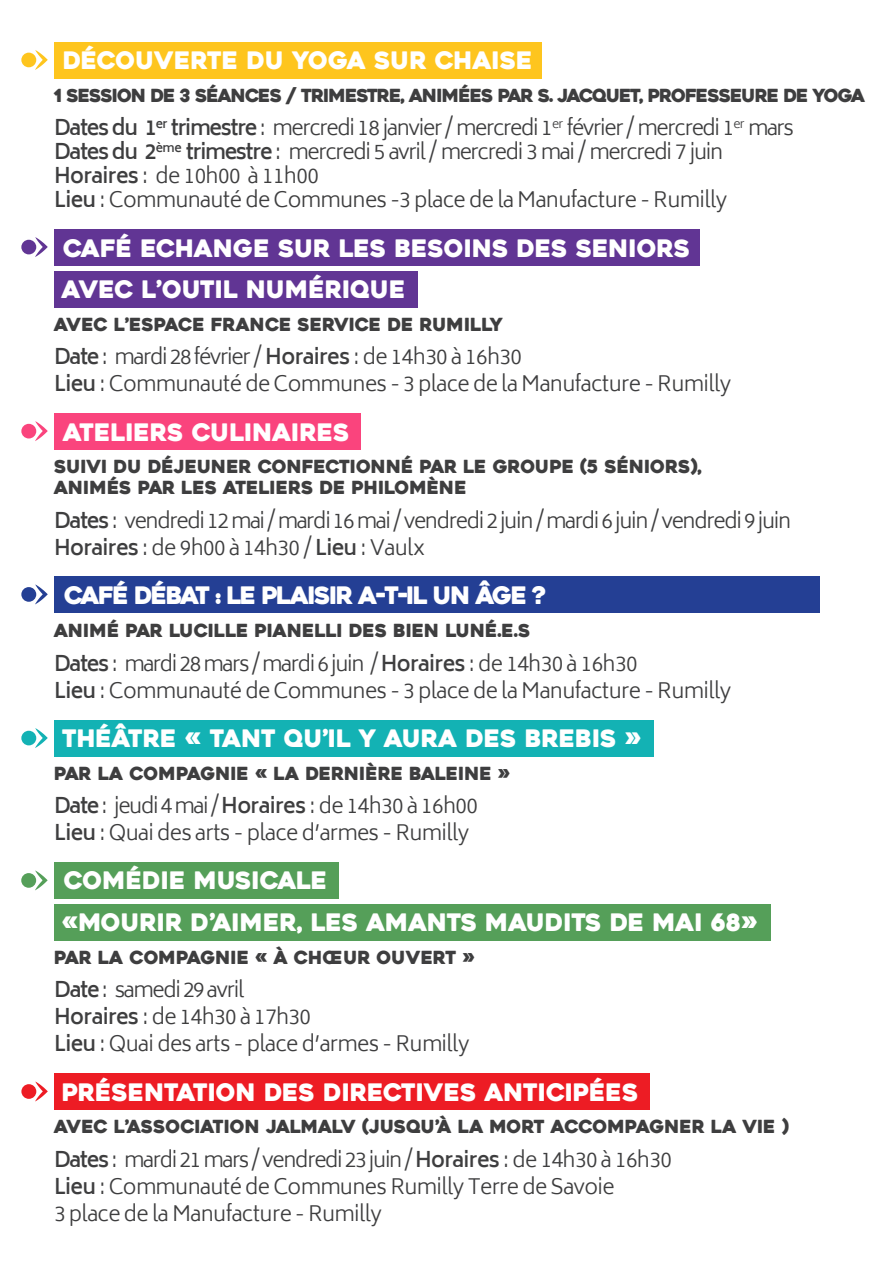
<style>
.page{position:relative;width:893px;height:1263px;background:#fff}
.page>*{position:absolute;margin:0;border:0;box-sizing:border-box;transform-origin:0 0}
.t1{font:24px "Heavitas";color:#fff}
.t2{font:24px "Heavitas";letter-spacing:-.06em;color:#fff}
.t3{font:300 21px "Biryani";letter-spacing:-.03em;color:#3e3e3f}
.t4{font:300 21px "Biryani";letter-spacing:-.06em;color:#3e3e3f}
.t5{font:18px "Heavitas";color:#3e3e3f}
.t6{font:18px "Heavitas";letter-spacing:-.05em;color:#3e3e3f}
.s1{font-weight:600}
</style>
<div class="page">
<div style="left:54px;top:42px;width:488px;height:36px;background:#fec51e"></div>
<div style="left:21px;top:53px;width:15px;height:14px;background:#fec51e;border-radius:50%"></div>
<svg style="left:35px;top:50px;width:13px;height:20px"></svg>
<div style="left:54px;top:229px;width:646px;height:36px;background:#613594"></div>
<div style="left:54px;top:271px;width:364px;height:36px;background:#613594"></div>
<div style="left:21px;top:240px;width:15px;height:14px;background:#613594;border-radius:50%"></div>
<svg style="left:35px;top:237px;width:13px;height:20px"></svg>
<div style="left:54px;top:414px;width:306px;height:36px;background:#fa447d"></div>
<div style="left:21px;top:424px;width:15px;height:14px;background:#fa447d;border-radius:50%"></div>
<svg style="left:35px;top:421px;width:13px;height:20px"></svg>
<div style="left:54px;top:577px;width:766px;height:36px;background:#243f94"></div>
<div style="left:21px;top:587px;width:15px;height:15px;background:#243f94;border-radius:50%"></div>
<svg style="left:35px;top:584px;width:13px;height:20px"></svg>
<div style="left:54px;top:1073px;width:595px;height:36px;background:#ed1c24"></div>
<div style="left:21px;top:1084px;width:15px;height:15px;background:#ed1c24;border-radius:50%"></div>
<svg style="left:35px;top:1081px;width:13px;height:20px"></svg>
<div style="left:54px;top:862px;width:285px;height:36px;background:#559f59"></div>
<div style="left:54px;top:904px;width:716px;height:36px;background:#559f59"></div>
<div style="left:21px;top:873px;width:15px;height:15px;background:#559f59;border-radius:50%"></div>
<svg style="left:35px;top:870px;width:13px;height:20px"></svg>
<div style="left:54px;top:720px;width:600px;height:36px;background:#13b2b4"></div>
<div style="left:21px;top:731px;width:15px;height:14px;background:#13b2b4;border-radius:50%"></div>
<svg style="left:35px;top:728px;width:13px;height:20px"></svg>
<p class="t1" style="left:63px;top:46px;width:471px">DÉCOUVERTE DU YOGA SUR CHAISE</p>
<p class="t6" style="left:54px;top:84px;width:813px">1 SESSION DE 3 SÉANCES / TRIMESTRE, ANIMÉES PAR S. JACQUET, PROFESSEURE DE YOGA</p>
<p class="t4" style="left:54px;top:116px;width:741px"><span class="s1">Dates du 1</span><sup>er</sup> <span class="s1">trimestre</span> : mercredi 18 janvier / mercredi 1<sup>er</sup> février / mercredi 1<sup>er</sup> mars</p>
<p class="t4" style="left:54px;top:140px;width:671px"><span class="s1">Dates du 2</span><sup>ème</sup> <span class="s1">trimestre</span> : mercredi 5 avril / mercredi 3 mai / mercredi 7 juin</p>
<p class="t3" style="left:54px;top:164px;width:266px"><span class="s1">Horaires</span> : de 10h00 à 11h00</p>
<p class="t3" style="left:54px;top:188px;width:675px"><span class="s1">Lieu</span> : Communauté de Communes -3 place de la Manufacture - Rumilly</p>
<p class="t1" style="left:63px;top:233px;width:628px">CAFÉ ECHANGE SUR LES BESOINS DES SENIORS</p>
<p class="t1" style="left:62px;top:275px;width:345px">AVEC L’OUTIL NUMÉRIQUE</p>
<p class="t5" style="left:54px;top:313px;width:450px">AVEC L’ESPACE FRANCE SERVICE DE RUMILLY</p>
<p class="t4" style="left:54px;top:345px;width:469px"><span class="s1">Date</span> : mardi 28 février / <span class="s1">Horaires</span> : de 14h30 à 16h30</p>
<p class="t3" style="left:54px;top:372px;width:679px"><span class="s1">Lieu</span> : Communauté de Communes - 3 place de la Manufacture - Rumilly</p>
<p class="t1" style="left:63px;top:417px;width:288px">ATELIERS CULINAIRES</p>
<p class="t5" style="left:54px;top:456px;width:649px">SUIVI DU DÉJEUNER CONFECTIONNÉ PAR LE GROUPE (5 SÉNIORS),</p>
<p class="t5" style="left:54px;top:477px;width:414px">ANIMÉS PAR LES ATELIERS DE PHILOMÈNE</p>
<p class="t4" style="left:54px;top:508px;width:739px"><span class="s1">Dates</span> : vendredi 12 mai / mardi 16 mai / vendredi 2 juin / mardi 6 juin / vendredi 9 juin</p>
<p class="t3" style="left:54px;top:535px;width:372px"><span class="s1">Horaires</span> : de 9h00 à 14h30 / <span class="s1">Lieu</span> : Vaulx</p>
<p class="t2" style="left:64px;top:580px;width:484px">CAFÉ DÉBAT : LE PLAISIR A-T-IL UN ÂGE ?</p>
<p class="t5" style="left:54px;top:620px;width:478px">ANIMÉ PAR LUCILLE PIANELLI DES BIEN LUNÉ.E.S</p>
<p class="t4" style="left:54px;top:651px;width:585px"><span class="s1">Dates</span> : mardi 28 mars / mardi 6 juin / <span class="s1">Horaires</span> : de 14h30 à 16h30</p>
<p class="t3" style="left:54px;top:678px;width:679px"><span class="s1">Lieu</span> : Communauté de Communes - 3 place de la Manufacture - Rumilly</p>
<p class="t1" style="left:62px;top:724px;width:581px">THÉÂTRE « TANT QU’IL Y AURA DES BREBIS »</p>
<p class="t5" style="left:54px;top:762px;width:458px">PAR LA COMPAGNIE « LA DERNIÈRE BALEINE »</p>
<p class="t3" style="left:54px;top:794px;width:425px"><span class="s1">Date</span> : jeudi 4 mai / <span class="s1">Horaires</span> : de 14h30 à 16h00</p>
<p class="t3" style="left:54px;top:821px;width:417px"><span class="s1">Lieu</span> : Quai des arts - place d’armes - Rumilly</p>
<p class="t1" style="left:64px;top:866px;width:265px">COMÉDIE MUSICALE</p>
<p class="t1" style="left:62px;top:908px;width:697px">«MOURIR D’AIMER, LES AMANTS MAUDITS DE MAI 68»</p>
<p class="t5" style="left:54px;top:946px;width:422px">PAR LA COMPAGNIE « À CHŒUR OUVERT »</p>
<p class="t4" style="left:54px;top:978px;width:192px"><span class="s1">Date</span> : samedi 29 avril</p>
<p class="t3" style="left:54px;top:1005px;width:258px"><span class="s1">Horaires</span> : de 14h30 à 17h30</p>
<p class="t3" style="left:54px;top:1032px;width:417px"><span class="s1">Lieu</span> : Quai des arts - place d’armes - Rumilly</p>
<p class="t1" style="left:62px;top:1077px;width:578px">PRÉSENTATION DES DIRECTIVES ANTICIPÉES</p>
<p class="t5" style="left:54px;top:1115px;width:736px">AVEC L’ASSOCIATION JALMALV (JUSQU’À LA MORT ACCOMPAGNER LA VIE )</p>
<p class="t4" style="left:54px;top:1147px;width:619px"><span class="s1">Dates</span> : mardi 21 mars / vendredi 23 juin / <span class="s1">Horaires</span> : de 14h30 à 16h30</p>
<p class="t3" style="left:54px;top:1174px;width:562px"><span class="s1">Lieu</span> : Communauté de Communes Rumilly Terre de Savoie</p>
<p class="t3" style="left:54px;top:1201px;width:329px">3 place de la Manufacture - Rumilly</p>
</div>
